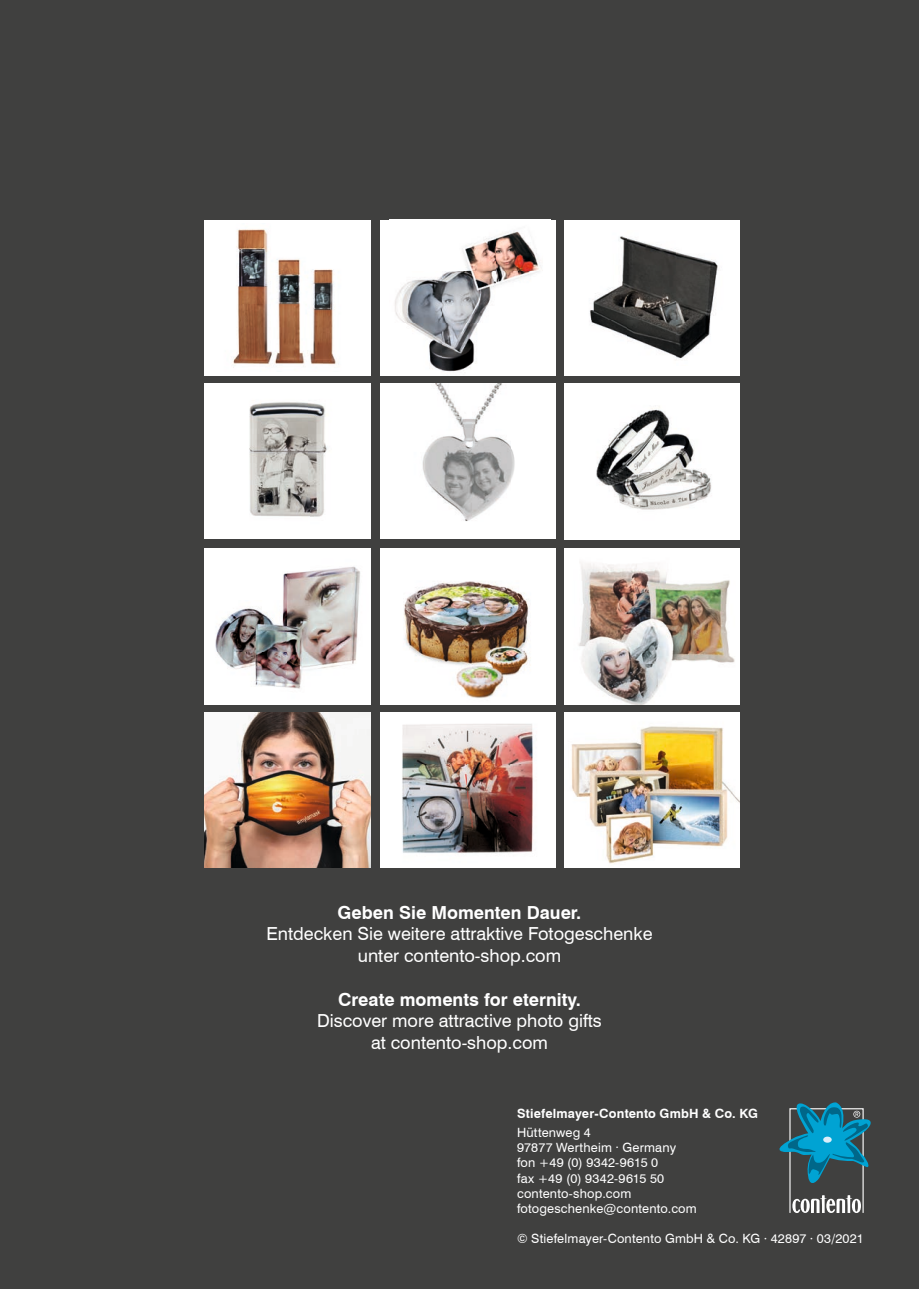
<style>
.page{position:relative;width:919px;height:1289px;background:#fff}
.page>*{position:absolute;margin:0;border:0;box-sizing:border-box;transform-origin:0 0}
.t1{font:18px/21.6px "Swiss 721 BT";color:#fff;text-align:center}
.t2{font:700 18px "Swiss 721 BT";color:#fff}
.t3{font:12.75px/15.3px "Swiss 721 BT";letter-spacing:.015em;color:#fff}
.t4{font:700 12.75px "Swiss 721 BT";letter-spacing:.015em;color:#fff}
</style>
<div class="page">
<div style="left:0;top:0;width:918px;height:1288px;background:#40403f"></div>
<svg style="left:779px;top:1102px;width:91px;height:110px"></svg>
<div style="left:204px;top:220px;width:167px;height:155px;background:#fff"></div>
<img style="left:233px;top:229px;width:104px;height:139px">
<div style="left:204px;top:383px;width:167px;height:156px;background:#fff"></div>
<img style="left:249px;top:402px;width:78px;height:115px">
<img style="left:204px;top:548px;width:167px;height:156px">
<img style="left:204px;top:712px;width:167px;height:156px">
<div style="left:380px;top:220px;width:175px;height:155px;background:#fff"></div>
<img style="left:395px;top:230px;width:146px;height:142px">
<div style="left:564px;top:220px;width:175px;height:155px;background:#fff"></div>
<img style="left:589px;top:236px;width:129px;height:123px">
<img style="left:564px;top:383px;width:175px;height:156px">
<img style="left:564px;top:548px;width:175px;height:156px">
<img style="left:564px;top:712px;width:175px;height:156px">
<div style="left:380px;top:383px;width:175px;height:156px;background:#fff"></div>
<img style="left:422px;top:383px;width:93px;height:138px">
<img style="left:380px;top:548px;width:175px;height:156px">
<img style="left:380px;top:712px;width:175px;height:156px">
<h1 class="t2" style="left:337px;top:901px;width:245px">Geben Sie Momenten Dauer.</h1>
<h1 class="t1" style="left:266px;top:922px;width:388px">Entdecken Sie weitere attraktive Fotogeschenke unter contento-shop.com</h1>
<h1 class="t2" style="left:338px;top:988px;width:244px">Create moments for eternity.</h1>
<h1 class="t1" style="left:317px;top:1010px;width:286px">Discover more attractive photo gifts at contento-shop.com</h1>
<p class="t4" style="left:517px;top:1105px;width:242px">Stiefelmayer-Contento GmbH &amp; Co. KG</p>
<p class="t3" style="left:517px;top:1124px;width:181px">Hüttenweg 4<br>97877 Wertheim . Germany fon +49 (0) 9342-9615 0<br>fax +49 (0) 9342-9615 50 contento-shop.com fotogeschenke@contento.com</p>
<p class="t3" style="left:517px;top:1230px;width:348px">© Stiefelmayer-Contento GmbH &amp; Co. KG ∙ 42897 ∙ 03/2021</p>
</div>
